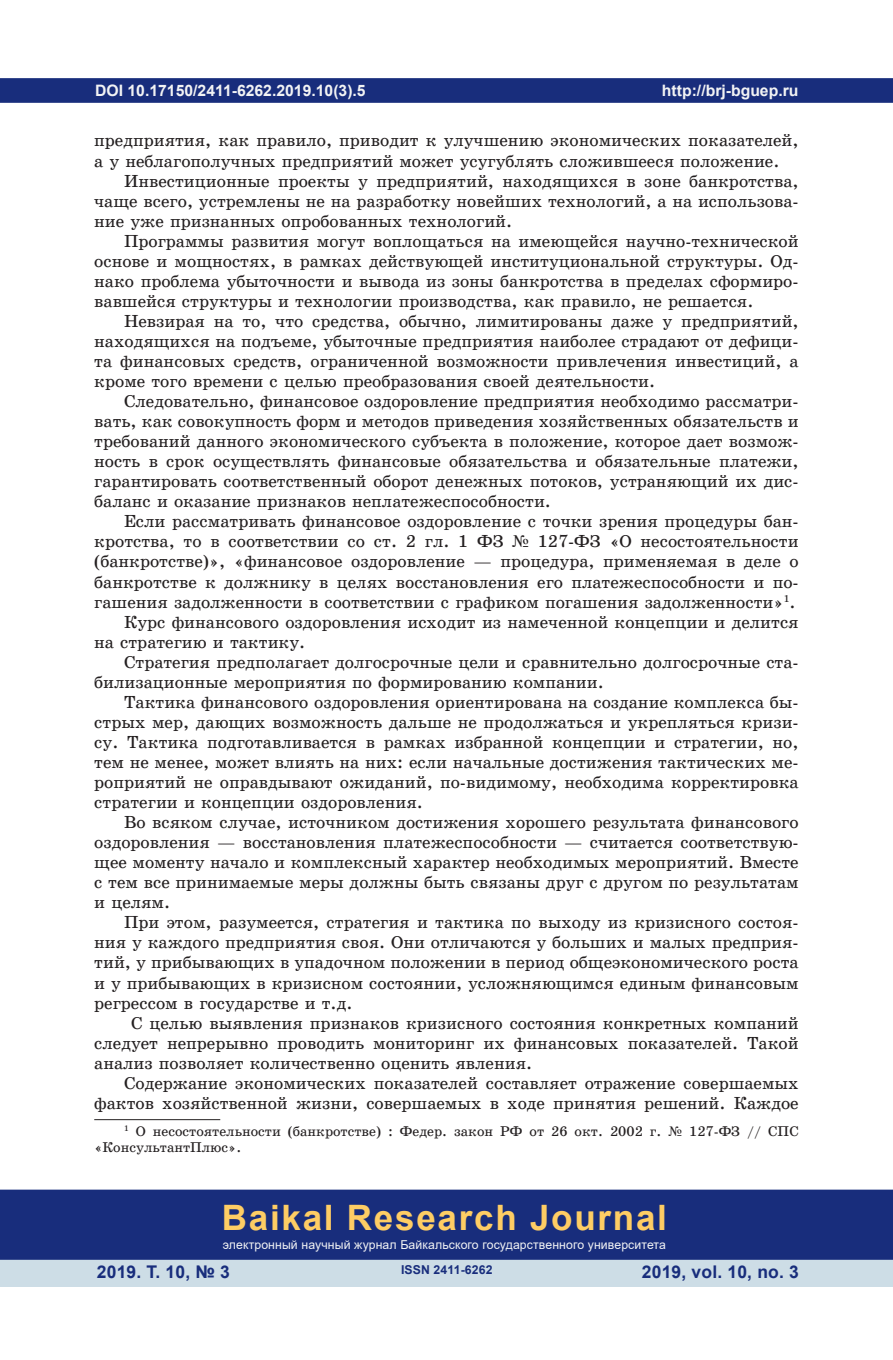
<style>
.page{position:relative;width:893px;height:1360px;background:#fff}
.page>*{position:absolute;margin:0;border:0;box-sizing:border-box;transform-origin:0 0}
.t1{font:700 35px "Arial";letter-spacing:.05em;color:#fecd64}
.t2{font:17.5px/19.9px "School Book C";color:#231f20;text-align:justify}
.t3{font:700 17.5px "Arial";letter-spacing:.01em;color:#182d7c}
.t4{font:700 15.75px "Arial";color:#f2f3f4}
.t5{font:14.17px/15.9px "School Book C";color:#231f20}
.t6{font:12.25px "Arial";letter-spacing:.01em;color:#f2f3f4}
.t7{font:700 12.25px "Arial";letter-spacing:.01em;color:#182d7c}
.s1{font-family:"Times New Roman"}
</style>
<div class="page">
<div style="left:0;top:78px;width:893px;height:25px;background:#182d7c;border:2px solid #182d7c"></div>
<div style="left:0;top:1258px;width:893px;height:28px;background:#cddde6"></div>
<div style="left:0;top:1189px;width:893px;height:70px;background:#182d7c;border:2px solid #182d7c"></div>
<hr style="left:94px;top:1119px;width:126px;height:1px;background:#231f20">
<p class="t4" style="left:95px;top:79px;width:272px">DOI 10.17150/2411-6262.2019.10(3).5</p>
<p class="t2" style="left:94px;top:131px;width:706px">предприятия, как правило, приводит к улучшению экономических показателей, а у неблагополучных предприятий может усугублять сложившееся положение.</p>
<p class="t2" style="left:94px;top:171px;width:706px;text-indent:30px">Инвестиционные проекты у предприятий, находящихся в зоне банкротства, чаще всего, устремлены не на разработку новейших технологий, а на использова&shy;ние уже признанных опробованных технологий.</p>
<p class="t2" style="left:94px;top:231px;width:706px;text-indent:30px">Программы развития могут воплощаться на имеющейся научно-технической основе и мощностях, в рамках действующей институциональной структуры. Од&shy;нако проблема убыточности и вывода из зоны банкротства в пределах сформиро&shy;вавшейся структуры и технологии производства, как правило, не решается.</p>
<p class="t2" style="left:94px;top:311px;width:706px;text-indent:30px">Невзирая на то, что средства, обычно, лимитированы даже у предприятий, находящихся на подъеме, убыточные предприятия наиболее страдают от дефици&shy;та финансовых средств, ограниченной возможности привлечения инвестиций, а кроме того времени с целью преобразования своей деятельности.</p>
<p class="t2" style="left:94px;top:391px;width:706px;text-indent:30px">Следовательно, финансовое оздоровление предприятия необходимо рассматри&shy;вать, как совокупность форм и методов приведения хозяйственных обязательств и требований данного экономического субъекта в положение, которое дает возмож&shy;ность в срок осуществлять финансовые обязательства и обязательные платежи, гарантировать соответственный оборот денежных потоков, устраняющий их дис&shy;баланс и оказание признаков неплатежеспособности.</p>
<p class="t2" style="left:124px;top:511px;width:676px">Если рассматривать финансовое оздоровление с точки зрения процедуры бан-</p>
<p class="t2" style="left:94px;top:531px;width:706px">кротства, то в соответствии со ст. 2 гл. 1 ФЗ <span class="s1">№</span> 127-ФЗ «О несостоятельности</p>
<p class="t2" style="left:94px;top:551px;width:706px">(банкротстве)», «финансовое оздоровление — процедура, применяемая в деле о</p>
<p class="t2" style="left:94px;top:572px;width:706px">банкротстве к должнику в целях восстановления его платежеспособности и по-</p>
<p class="t2" style="left:94px;top:592px;width:703px">гашения задолженности в соответствии с графиком погашения задолженности»<sup>1</sup>.</p>
<p class="t2" style="left:124px;top:612px;width:676px">Курс финансового оздоровления исходит из намеченной концепции и делится</p>
<p class="t2" style="left:94px;top:632px;width:213px">на стратегию и тактику.</p>
<p class="t2" style="left:124px;top:652px;width:676px">Стратегия предполагает долгосрочные цели и сравнительно долгосрочные ста-</p>
<p class="t2" style="left:94px;top:672px;width:511px">билизационные мероприятия по формированию компании.</p>
<p class="t2" style="left:124px;top:692px;width:676px">Тактика финансового оздоровления ориентирована на создание комплекса бы-</p>
<p class="t2" style="left:94px;top:712px;width:706px">стрых мер, дающих возможность дальше не продолжаться и укрепляться кризи-</p>
<p class="t2" style="left:94px;top:732px;width:706px">су. Тактика подготавливается в рамках избранной концепции и стратегии, но,</p>
<p class="t2" style="left:94px;top:752px;width:706px">тем не менее, может влиять на них: если начальные достижения тактических ме-</p>
<p class="t2" style="left:94px;top:772px;width:706px">роприятий не оправдывают ожиданий, по-видимому, необходима корректировка</p>
<p class="t2" style="left:94px;top:792px;width:330px">стратегии и концепции оздоровления.</p>
<p class="t2" style="left:124px;top:812px;width:676px">Во всяком случае, источником достижения хорошего результата финансового</p>
<p class="t2" style="left:94px;top:832px;width:706px">оздоровления — восстановления платежеспособности — считается соответствую-</p>
<p class="t2" style="left:94px;top:852px;width:706px">щее моменту начало и комплексный характер необходимых мероприятий. Вместе</p>
<p class="t2" style="left:94px;top:872px;width:706px">с тем все принимаемые меры должны быть связаны друг с другом по результатам</p>
<p class="t2" style="left:94px;top:892px;width:77px">и целям.</p>
<p class="t2" style="left:124px;top:912px;width:676px">При этом, разумеется, стратегия и тактика по выходу из кризисного состоя-</p>
<p class="t2" style="left:94px;top:932px;width:706px">ния у каждого предприятия своя. Они отличаются у больших и малых предприя-</p>
<p class="t2" style="left:94px;top:952px;width:706px">тий, у прибывающих в упадочном положении в период общеэкономического роста</p>
<p class="t2" style="left:94px;top:972px;width:706px">и у прибывающих в кризисном состоянии, усложняющимся единым финансовым</p>
<p class="t2" style="left:94px;top:992px;width:260px">регрессом в государстве и т.д.</p>
<p class="t2" style="left:131px;top:1012px;width:669px">С целью выявления признаков кризисного состояния конкретных компаний</p>
<p class="t2" style="left:94px;top:1032px;width:706px">следует непрерывно проводить мониторинг их финансовых показателей. Такой</p>
<p class="t2" style="left:94px;top:1052px;width:439px">анализ позволяет количественно оценить явления.</p>
<p class="t2" style="left:124px;top:1072px;width:676px">Содержание экономических показателей составляет отражение совершаемых</p>
<p class="t2" style="left:94px;top:1093px;width:706px">фактов хозяйственной жизни, совершаемых в ходе принятия решений. Каждое</p>
<p class="t5" style="left:94px;top:1122px;width:706px;text-indent:30px"><sup>1</sup> О несостоятельности (банкротстве) : Федер. закон РФ от 26 окт. 2002 г. <span class="s1">№</span> 127-ФЗ // СПС «КонсультантПлюс».</p>
<p class="t4" style="left:662px;top:79px;width:138px">http://brj-bguep.ru</p>
<h1 class="t1" style="left:222px;top:1192px;width:447px">Baikal Research Journal</h1>
<p class="t6" style="left:223px;top:1236px;width:445px">электронный научный журнал Байкальского государственного университета</p>
<p class="t3" style="left:97px;top:1259px;width:135px">2019. Т. 10, № 3</p>
<p class="t3" style="left:642px;top:1259px;width:159px">2019, vol. 10, no. 3</p>
<p class="t7" style="left:401px;top:1261px;width:93px">ISSN 2411-6262</p>
</div>
